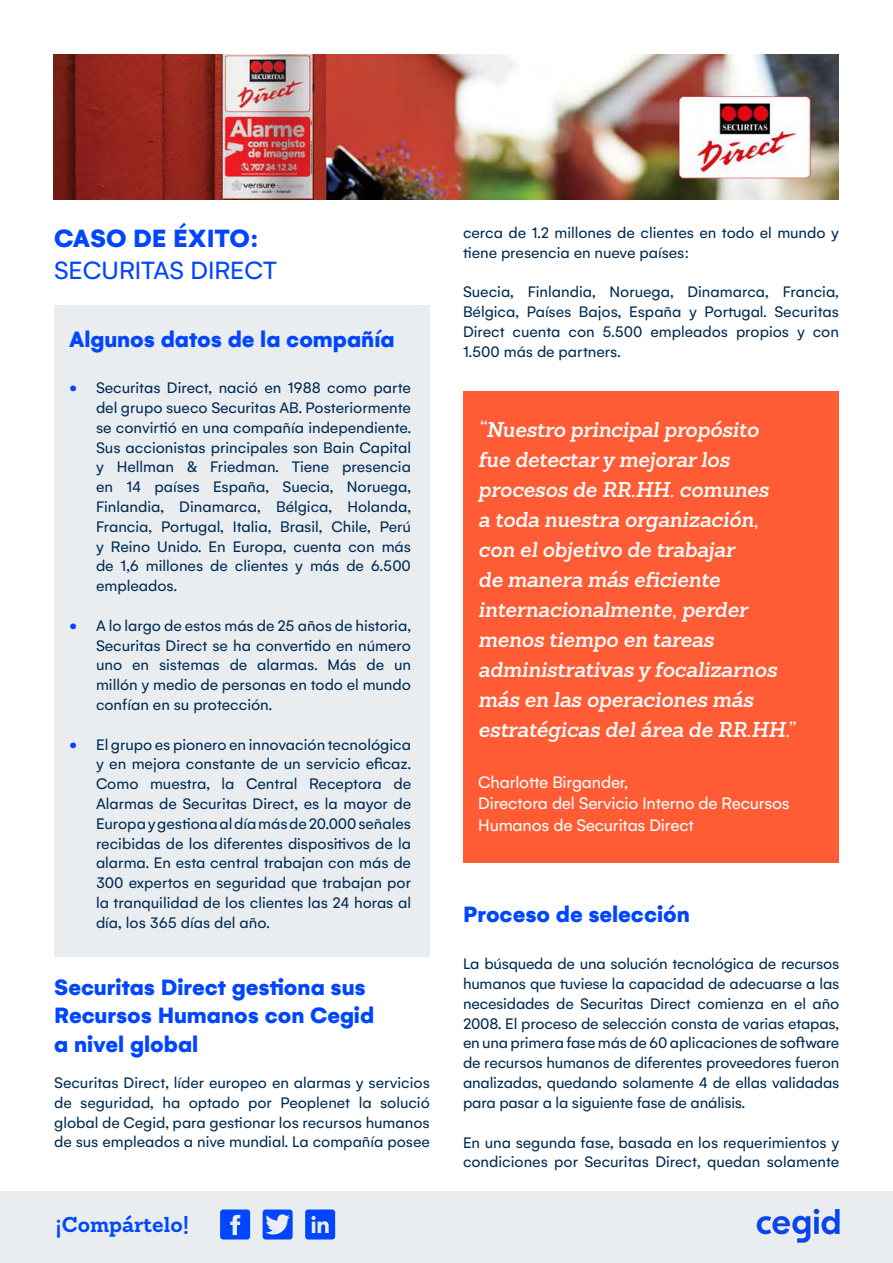
<style>
.page{position:relative;width:893px;height:1263px;background:#fff}
.page>*{position:absolute;margin:0;border:0;box-sizing:border-box;transform-origin:0 0}
.t1{font:27px "Gelion";color:#0046fe}
.t2{font:900 27px "Gelion";color:#0046fe}
.t3{font:900 24px "Gelion";color:#0046fe}
.t4{font:italic 600 21px "Sanchez";letter-spacing:-.01em;color:#fff}
.t5{font:700 21px "Sanchez";color:#0046fe}
.t6{font:18px "Gelion";letter-spacing:-.01em;color:#fff}
.t7{font:16.5px/19.8px "Gelion";color:#002c52;text-align:justify}
.s1{color:#0046fe}
</style>
<div class="page">
<div style="left:0;top:1191px;width:893px;height:72px;background:#eaedf0"></div>
<img style="left:756px;top:1208px;width:84px;height:35px">
<svg style="left:220px;top:1209px;width:30px;height:30px"></svg>
<svg style="left:263px;top:1209px;width:30px;height:30px"></svg>
<svg style="left:305px;top:1209px;width:30px;height:30px"></svg>
<div style="left:54px;top:305px;width:376px;height:651px;background:#eaedf0"></div>
<div style="left:463px;top:391px;width:376px;height:471px;background:#ff5c35"></div>
<img style="left:54px;top:54px;width:785px;height:146px">
<p class="t2" style="left:54px;top:220px;width:206px">CASO DE ÉXITO:</p>
<p class="t1" style="left:54px;top:255px;width:224px">SECURITAS DIRECT</p>
<p class="t3" style="left:69px;top:323px;width:327px">Algunos datos de la compañía</p>
<p class="t7" style="left:96px;top:378px;width:317px;text-indent:-27px"><span class="s1">•</span> Securitas Direct, nació en 1988 como parte del grupo sueco Securitas AB. Posteriormente se convirtió en una compañía independiente.<br>Sus accionistas principales son Bain Capital y Hellman &amp; Friedman. Tiene presencia en 14 países España, Suecia, Noruega, Finlandia, Dinamarca, Bélgica, Holanda, Francia, Portugal, Italia, Brasil, Chile, Perú y Reino Unido. En Europa, cuenta con más de 1,6 millones de clientes y más de 6.500 empleados.</p>
<p class="t7" style="left:96px;top:615px;width:317px;text-indent:-27px"><span class="s1">•</span> A lo largo de estos más de 25 años de historia, Securitas Direct se ha convertido en número uno en sistemas de alarmas. Más de un millón y medio de personas en todo el mundo confían en su protección.</p>
<p class="t7" style="left:96px;top:734px;width:317px;text-indent:-27px"><span class="s1">•</span> El grupo es pionero en innovación tecnológica y en mejora constante de un servicio eficaz.<br>Como muestra, la Central Receptora de Alarmas de Securitas Direct, es la mayor de Europa y gestiona al día más de 20.000 señales recibidas de los diferentes dispositivos de la alarma. En esta central trabajan con más de 300 expertos en seguridad que trabajan por la tranquilidad de los clientes las 24 horas al día, los 365 días del año.</p>
<p class="t3" style="left:54px;top:971px;width:313px">Securitas Direct gestiona sus</p>
<p class="t3" style="left:54px;top:1000px;width:321px">Recursos Humanos con Cegid</p>
<p class="t3" style="left:54px;top:1029px;width:145px">a nivel global</p>
<p class="t7" style="left:54px;top:1072px;width:377px">Securitas Direct, líder europeo en alarmas y servicios de seguridad, ha optado por Peoplenet la solució global de Cegid, para gestionar los recursos humanos de sus empleados a nive mundial. La compañía posee</p>
<p class="t5" style="left:55px;top:1210px;width:135px">¡Compártelo!</p>
<p class="t7" style="left:463px;top:222px;width:377px">cerca de 1.2 millones de clientes en todo el mundo y tiene presencia en nueve países:</p>
<p class="t7" style="left:463px;top:282px;width:377px">Suecia, Finlandia, Noruega, Dinamarca, Francia, Bélgica, Países Bajos, España y Portugal. Securitas Direct cuenta con 5.500 empleados propios y con 1.500 más de partners.</p>
<p class="t4" style="left:478px;top:416px;width:282px">“Nuestro principal propósito</p>
<p class="t4" style="left:478px;top:446px;width:253px">fue detectar y mejorar los</p>
<p class="t4" style="left:478px;top:476px;width:292px">procesos de RR.HH. comunes</p>
<p class="t4" style="left:478px;top:506px;width:282px">a toda nuestra organización,</p>
<p class="t4" style="left:478px;top:536px;width:258px">con el objetivo de trabajar</p>
<p class="t4" style="left:478px;top:566px;width:243px">de manera más eficiente</p>
<p class="t4" style="left:478px;top:596px;width:271px">internacionalmente, perder</p>
<p class="t4" style="left:478px;top:626px;width:237px">menos tiempo en tareas</p>
<p class="t4" style="left:478px;top:656px;width:300px">administrativas y focalizarnos</p>
<p class="t4" style="left:478px;top:686px;width:277px">más en las operaciones más</p>
<p class="t4" style="left:478px;top:716px;width:318px">estratégicas del área de RR.HH.”</p>
<p class="t6" style="left:478px;top:771px;width:151px">Charlotte Birgander,</p>
<p class="t6" style="left:478px;top:793px;width:313px">Directora del Servicio Interno de Recursos</p>
<p class="t6" style="left:478px;top:815px;width:217px">Humanos de Securitas Direct</p>
<p class="t3" style="left:463px;top:898px;width:228px">Proceso de selección</p>
<p class="t7" style="left:463px;top:954px;width:378px">La búsqueda de una solución tecnológica de recursos humanos que tuviese la capacidad de adecuarse a las necesidades de Securitas Direct comienza en el año 2008. El proceso de selección consta de varias etapas, en una primera fase más de 60 aplicaciones de software de recursos humanos de diferentes proveedores fueron analizadas, quedando solamente 4 de ellas validadas para pasar a la siguiente fase de análisis.</p>
<p class="t7" style="left:463px;top:1132px;width:378px">En una segunda fase, basada en los requerimientos y condiciones por Securitas Direct, quedan solamente</p>
</div>
